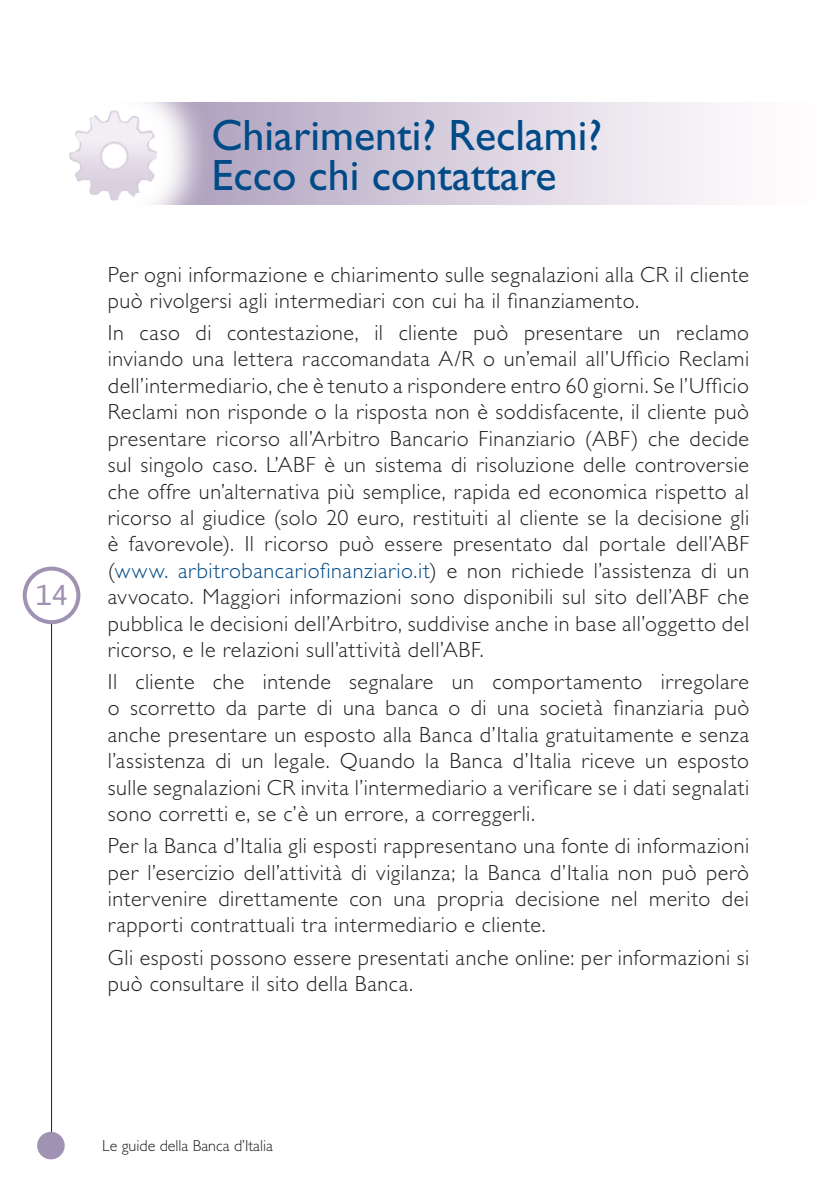
<style>
.page{position:relative;width:840px;height:1191px;background:#fff}
.page>*{position:absolute;margin:0;border:0;box-sizing:border-box;transform-origin:0 0}
.TITOLO_SEZIONE{font:44px/40px "Gill Sans Std";color:#004a87}
.t1{font:28px "Lucida Console";color:#a092b2}
.PARAGRAFO{font:300 22px/26.4px "Gill Sans Std";letter-spacing:.025em;color:#231f20;text-align:justify}
.t2{font:300 16px "Gill Sans Std";color:#231f20}
.s1{color:#004a87}
</style>
<div class="page">
<hr style="left:51px;top:624px;width:1px;height:510px;background:#231f20">
<div style="left:39px;top:1133px;width:24px;height:24px;background:#a092b2;border-radius:50%"></div>
<div style="left:37px;top:1131px;width:28px;height:28px;border:4px solid #a092b2;border-radius:50%"></div>
<div style="left:23px;top:566px;width:57px;height:58px;border:4px solid #a092b2;border-radius:50%"></div>
<svg style="left:213px;top:103px;width:511px;height:102px;background:#d8cfde"></svg>
<img style="left:69px;top:110px;width:90px;height:90px">
<p class="t1" style="left:35px;top:583px;width:35px">14</p>
<p class="TITOLO_SEZIONE" style="left:211px;top:115px;width:392px">Chiarimenti? Reclami?<br>Ecco chi contattare</p>
<p class="PARAGRAFO" style="left:108px;top:261px;width:642px">Per ogni informazione e chiarimento sulle segnalazioni alla CR il cliente può rivolgersi agli intermediari con cui ha il finanziamento.</p>
<p class="PARAGRAFO" style="left:108px;top:320px;width:642px">In caso di contestazione, il cliente può presentare un reclamo inviando una lettera raccomandata A/R o un’email all’Ufficio Reclami dell’intermediario, che è tenuto a rispondere entro 60 giorni. Se l’Ufficio Reclami non risponde o la risposta non è soddisfacente, il cliente può presentare ricorso all’Arbitro Bancario Finanziario (ABF) che decide sul singolo caso. L’ABF è un sistema di risoluzione delle controversie che offre un’alternativa più semplice, rapida ed economica rispetto al ricorso al giudice (solo 20 euro, restituiti al cliente se la decisione gli è favorevole). Il ricorso può essere presentato dal portale dell’ABF (<span class="s1">www. arbitrobancariofinanziario.it</span>) e non richiede l’assistenza di un avvocato. Maggiori informazioni sono disponibili sul sito dell’ABF che pubblica le decisioni dell’Arbitro, suddivise anche in base all’oggetto del ricorso, e le relazioni sull’attività dell’ABF.</p>
<p class="PARAGRAFO" style="left:108px;top:668px;width:642px">Il cliente che intende segnalare un comportamento irregolare o scorretto da parte di una banca o di una società finanziaria può anche presentare un esposto alla Banca d’Italia gratuitamente e senza l’assistenza di un legale. Quando la Banca d’Italia riceve un esposto sulle segnalazioni CR invita l’intermediario a verificare se i dati segnalati sono corretti e, se c’è un errore, a correggerli.</p>
<p class="PARAGRAFO" style="left:108px;top:833px;width:642px">Per la Banca d’Italia gli esposti rappresentano una fonte di informazioni per l’esercizio dell’attività di vigilanza; la Banca d’Italia non può però intervenire direttamente con una propria decisione nel merito dei rapporti contrattuali tra intermediario e cliente.</p>
<p class="PARAGRAFO" style="left:108px;top:944px;width:642px">Gli esposti possono essere presentati anche online: per informazioni si può consultare il sito della Banca.</p>
<p class="t2" style="left:102px;top:1136px;width:172px">Le guide della Banca d’Italia</p>
</div>
